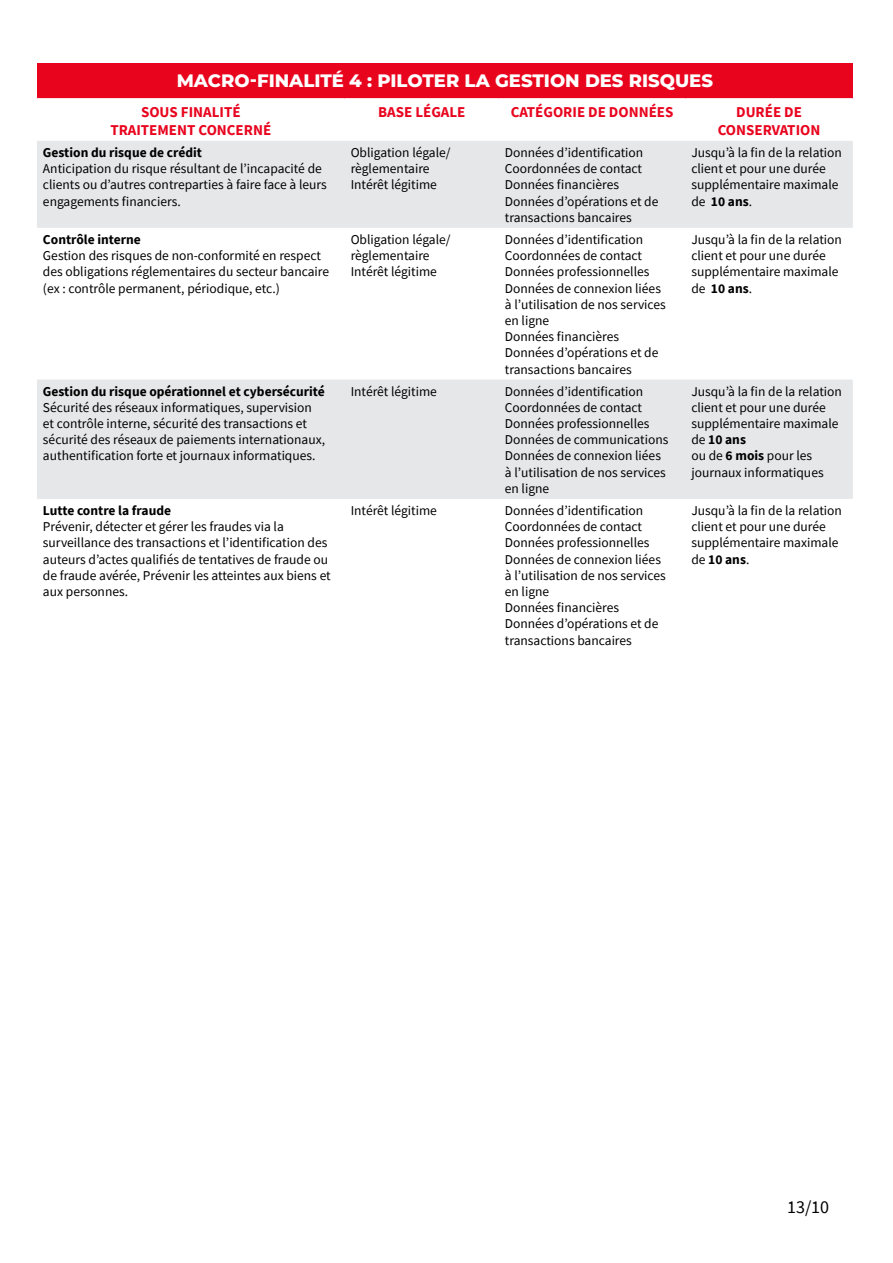
<style>
.page{position:relative;width:893px;height:1263px;background:#fff}
.page>*{position:absolute;margin:0;border:0;box-sizing:border-box;transform-origin:0 0}
.t1{font:800 18px "Montserrat";color:#fff}
.t2{font:18px "Source Sans Pro";color:#000}
.t3{font:700 15px/18px "Source Sans Pro";color:#e9041e;text-align:center}
.t4{font:13.5px/16.2px "Source Sans Pro";color:#000}
.t5{font:700 13.5px "Source Sans Pro";color:#000}
.s1{font-weight:700}
</style>
<div class="page">
<div style="left:37px;top:64px;width:816px;height:35px;background:#e9041e"></div>
<svg style="left:37px;top:141px;width:816px;height:358px;fill:#e6e7e8"></svg>
<hr style="left:37px;top:98px;width:308px;height:2px;background:#fff">
<hr style="left:345px;top:98px;width:154px;height:2px;background:#fff">
<hr style="left:499px;top:98px;width:186px;height:2px;background:#fff">
<hr style="left:685px;top:98px;width:168px;height:2px;background:#fff">
<h1 class="t1" style="left:177px;top:68px;width:538px">MACRO-FINALITÉ 4 : PILOTER LA GESTION DES RISQUES</h1>
<p class="t3" style="left:110px;top:103px;width:162px">SOUS FINALITÉ<br>TRAITEMENT CONCERNÉ</p>
<p class="t3" style="left:378px;top:103px;width:89px">BASE LÉGALE</p>
<p class="t3" style="left:511px;top:103px;width:164px">CATÉGORIE DE DONNÉES</p>
<p class="t3" style="left:718px;top:103px;width:104px">DURÉE DE<br>CONSERVATION</p>
<p class="t5" style="left:43px;top:143px;width:161px">Gestion du risque de crédit</p>
<p class="t4" style="left:43px;top:161px;width:285px">Anticipation du risque résultant de l’incapacité de clients ou d’autres contreparties à faire face à leurs engagements financiers.</p>
<p class="t4" style="left:351px;top:144px;width:101px">Obligation légale/ règlementaire<br>Intérêt légitime</p>
<p class="t4" style="left:505px;top:144px;width:155px">Données d’identification<br>Coordonnées de contact<br>Données financières<br>Données d’opérations et de transactions bancaires</p>
<p class="t4" style="left:691px;top:144px;width:152px">Jusqu’à la fin de la relation client et pour une durée supplémentaire maximale de <span class="s1">10 ans</span>.</p>
<p class="t5" style="left:43px;top:230px;width:99px">Contrôle interne</p>
<p class="t4" style="left:43px;top:247px;width:288px">Gestion des risques de non-conformité en respect des obligations réglementaires du secteur bancaire (ex : contrôle permanent, périodique, etc.)</p>
<p class="t4" style="left:351px;top:231px;width:101px">Obligation légale/ règlementaire<br>Intérêt légitime</p>
<p class="t4" style="left:505px;top:231px;width:163px">Données d’identification<br>Coordonnées de contact<br>Données professionnelles<br>Données de connexion liées à l’utilisation de nos services en ligne<br>Données financières<br>Données d’opérations et de transactions bancaires</p>
<p class="t4" style="left:691px;top:231px;width:152px">Jusqu’à la fin de la relation client et pour une durée supplémentaire maximale de <span class="s1">10 ans</span>.</p>
<p class="t5" style="left:43px;top:382px;width:283px">Gestion du risque opérationnel et cybersécurité</p>
<p class="t4" style="left:43px;top:399px;width:284px">Sécurité des réseaux informatiques, supervision et contrôle interne, sécurité des transactions et sécurité des réseaux de paiements internationaux, authentification forte et journaux informatiques.</p>
<p class="t4" style="left:351px;top:383px;width:88px">Intérêt légitime</p>
<p class="t4" style="left:505px;top:383px;width:165px">Données d’identification<br>Coordonnées de contact<br>Données professionnelles<br>Données de communications<br>Données de connexion liées à l’utilisation de nos services en ligne</p>
<p class="t4" style="left:691px;top:383px;width:152px">Jusqu’à la fin de la relation client et pour une durée supplémentaire maximale de <span class="s1">10 ans<br></span>ou de <span class="s1">6 mois</span> pour les journaux informatiques</p>
<p class="t5" style="left:43px;top:501px;width:130px">Lutte contre la fraude</p>
<p class="t4" style="left:43px;top:519px;width:289px">Prévenir, détecter et gérer les fraudes via la surveillance des transactions et l’identification des auteurs d’actes qualifiés de tentatives de fraude ou de fraude avérée, Prévenir les atteintes aux biens et aux personnes.</p>
<p class="t4" style="left:351px;top:502px;width:88px">Intérêt légitime</p>
<p class="t4" style="left:505px;top:502px;width:163px">Données d’identification<br>Coordonnées de contact<br>Données professionnelles<br>Données de connexion liées à l’utilisation de nos services en ligne<br>Données financières<br>Données d’opérations et de transactions bancaires</p>
<p class="t4" style="left:691px;top:502px;width:152px">Jusqu’à la fin de la relation client et pour une durée supplémentaire maximale de <span class="s1">10 ans</span>.</p>
<h1 class="t2" style="left:787px;top:1195px;width:44px">13/10</h1>
</div>
